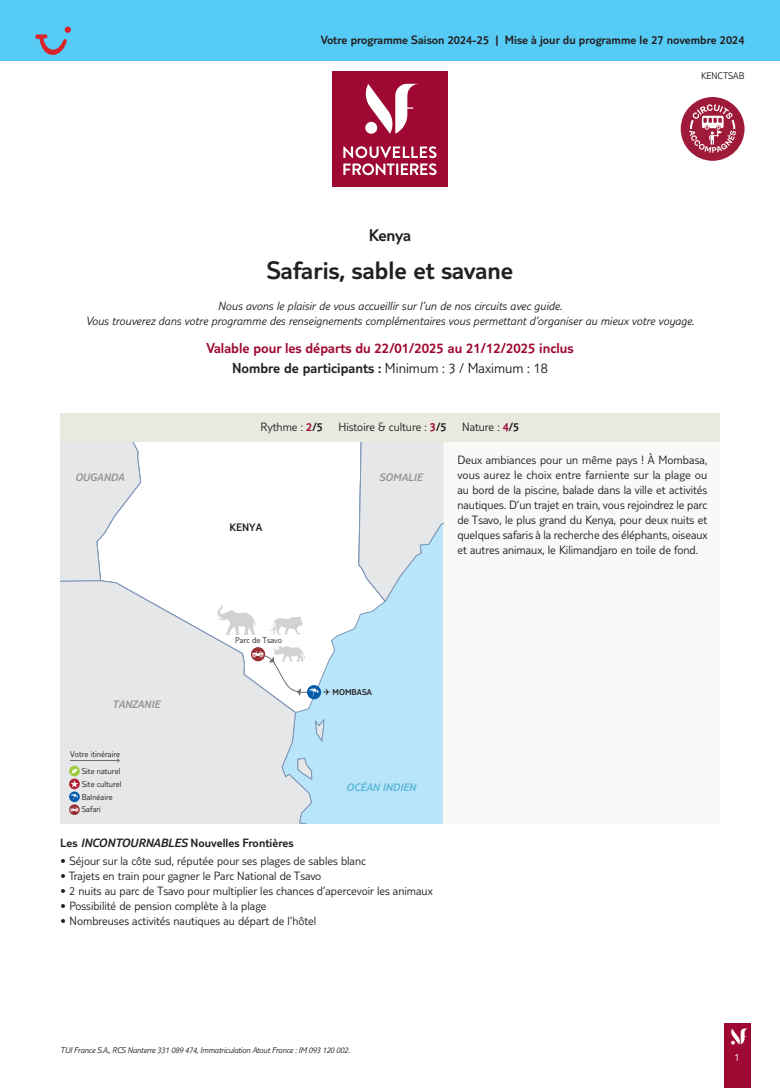
<style>
.page{position:relative;width:780px;height:1088px;background:#fff}
.page>*{position:absolute;margin:0;border:0;box-sizing:border-box;transform-origin:0 0}
.t1{font:300 26.25px "TUI Type";color:#231f20}
.t2{font:300 17.5px "TUI Type";letter-spacing:-.02em;color:#231f20}
.t3{font:300 15px/19.8px "TUI Type";color:#9e0832;text-align:center}
.t4{font:300 12.5px/15px "TUI Type";color:#231f20;text-align:justify}
.t5{font:italic 300 12.5px/15px "TUI Type";color:#231f20;text-align:center}
.t6{font:300 12.5px "TUI Type";color:#231f20}
.t7{font:italic 300 11.25px "TUI Type";color:#929595}
.t8{font:italic 300 11.25px "TUI Type";color:#59b6d5}
.t9{font:300 11.25px "TUI Type";color:#231f20}
.t10{font:300 11.25px "TUI Type";color:#fff}
.t11{font:300 10px "TUI Type";color:#231f20}
.t12{font:italic 300 8.75px "TUI Type";letter-spacing:-.02em;color:#231f20}
.t13{font:300 8.75px/12.9px "TUI Type";color:#231f20;text-align:right}
.t14{font:300 8.75px "TUI Type";color:#231f20}
.s1{color:#231f20}
.s2{color:#9e0832}
.s3{font-style:inherit}
.s4{font-style:italic}
</style>
<div class="page">
<div style="left:724px;top:1023px;width:26px;height:65px;background:#9e0832"></div>
<svg style="left:731px;top:1028px;width:17px;height:16px"></svg>
<div style="left:60px;top:441px;width:659px;height:383px;background:#f9f9f7"></div>
<div style="left:0;top:0;width:780px;height:60px;background:#56cbf5"></div>
<div style="left:332px;top:72px;width:115px;height:115px;background:#9e0832"></div>
<svg style="left:343px;top:146px;width:93px;height:29px"></svg>
<svg style="left:365px;top:84px;width:52px;height:50px"></svg>
<svg style="left:141px;top:441px;width:302px;height:383px"></svg>
<svg style="left:60px;top:441px;width:81px;height:140px"></svg>
<svg style="left:359px;top:441px;width:84px;height:160px;background:#dce5eb"></svg>
<svg style="left:60px;top:581px;width:290px;height:243px"></svg>
<hr style="left:70px;top:760px;width:48px;height:1px;background:#6c6d70">
<svg style="left:117px;top:758px;width:3px;height:5px"></svg>
<div style="left:69px;top:766px;width:11px;height:10px;background:#9ccb3b;border-radius:50%"></div>
<svg style="left:72px;top:768px;width:5px;height:6px"></svg>
<svg style="left:69px;top:778px;width:11px;height:11px"></svg>
<svg style="left:71px;top:781px;width:7px;height:6px"></svg>
<div style="left:69px;top:791px;width:11px;height:11px;background:#015aaa;border-radius:50%"></div>
<svg style="left:71px;top:793px;width:7px;height:7px"></svg>
<svg style="left:69px;top:804px;width:11px;height:11px"></svg>
<svg style="left:70px;top:807px;width:9px;height:5px"></svg>
<div style="left:307px;top:685px;width:14px;height:14px;background:#015aaa;border-radius:50%"></div>
<svg style="left:269px;top:616px;width:34px;height:19px"></svg>
<svg style="left:217px;top:605px;width:39px;height:30px"></svg>
<svg style="left:252px;top:646px;width:67px;height:50px"></svg>
<div style="left:60px;top:413px;width:659px;height:28px;background:#e9e9e0"></div>
<svg style="left:35px;top:27px;width:36px;height:28px"></svg>
<div style="left:680px;top:97px;width:64px;height:64px;background:#9e1a38;border-radius:50%"></div>
<svg style="left:689px;top:104px;width:47px;height:49px"></svg>
<p class="t6" style="left:321px;top:33px;width:425px">Votre programme Saison 2024-25 | Mise à jour du programme le 27 novembre 2024</p>
<p class="t11" style="left:701px;top:70px;width:45px">KENCTSAB</p>
<h2 class="t2" style="left:368px;top:225px;width:44px">Kenya</h2>
<h1 class="t1" style="left:267px;top:255px;width:248px">Safaris, sable et savane</h1>
<p class="t5" style="left:86px;top:298px;width:610px">Nous avons le plaisir de vous accueillir sur l’un de nos circuits avec guide.<br>Vous trouverez dans votre programme des renseignements complémentaires vous permettant d’organiser au mieux votre voyage.</p>
<p class="t3" style="left:206px;top:338px;width:368px">Valable pour les départs du 22/01/2025 au 21/12/2025 inclus<br><span class="s1">Nombre de participants :</span> <span class="s1">Minimum : 3 / Maximum : 18</span></p>
<p class="t4" style="left:260px;top:419px;width:64px">Rythme : <span class="s2">2</span><span class="s3">/5</span></p>
<p class="t4" style="left:338px;top:419px;width:110px">Histoire &amp; culture : <span class="s2">3</span><span class="s3">/5</span></p>
<p class="t4" style="left:462px;top:419px;width:59px">Nature : <span class="s2">4</span><span class="s3">/5</span></p>
<p class="t7" style="left:75px;top:471px;width:51px">OUGANDA</p>
<p class="t7" style="left:379px;top:470px;width:44px">SOMALIE</p>
<p class="t9" style="left:230px;top:520px;width:34px">KENYA</p>
<p class="t4" style="left:457px;top:452px;width:251px">Deux ambiances pour un même pays ! À Mombasa, vous aurez le choix entre farniente sur la plage ou au bord de la piscine, balade dans la ville et activités nautiques. D’un trajet en train, vous rejoindrez le parc de Tsavo, le plus grand du Kenya, pour deux nuits et quelques safaris à la recherche des éléphants, oiseaux et autres animaux, le Kilimandjaro en toile de fond.</p>
<p class="t7" style="left:112px;top:697px;width:49px">TANZANIE</p>
<p class="t13" style="left:70px;top:745px;width:52px;line-height:16.9px">Votre itinéraire<br>Site naturel</p>
<p class="t13" style="left:82px;top:777px;width:41px;text-align:left">Site culturel<br>Balnéaire<br>Safari</p>
<p class="t13" style="left:235px;top:634px;width:48px">Parc de Tsavo</p>
<p class="t14" style="left:323px;top:687px;width:50px">✈ MOMBASA</p>
<p class="t8" style="left:346px;top:780px;width:71px">OCÉAN INDIEN</p>
<p class="t6" style="left:60px;top:835px;width:235px">Les <span class="s4">INCONTOURNABLES</span> Nouvelles Frontières</p>
<p class="t4" style="left:60px;top:853px;width:307px">• Séjour sur la côte sud, réputée pour ses plages de sables blanc</p>
<p class="t4" style="left:60px;top:868px;width:262px">• Trajets en train pour gagner le Parc National de Tsavo</p>
<p class="t4" style="left:60px;top:883px;width:374px">• 2 nuits au parc de Tsavo pour multiplier les chances d’apercevoir les animaux</p>
<p class="t4" style="left:60px;top:898px;width:208px">• Possibilité de pension complète à la plage</p>
<p class="t4" style="left:60px;top:913px;width:257px">• Nombreuses activités nautiques au départ de l’hôtel</p>
<p class="t12" style="left:60px;top:1045px;width:291px">TUI France S.A., RCS Nanterre 331 089 474, Immatriculation Atout France : IM 093 120 002.</p>
<p class="t10" style="left:734px;top:1050px;width:7px">1</p>
</div>
